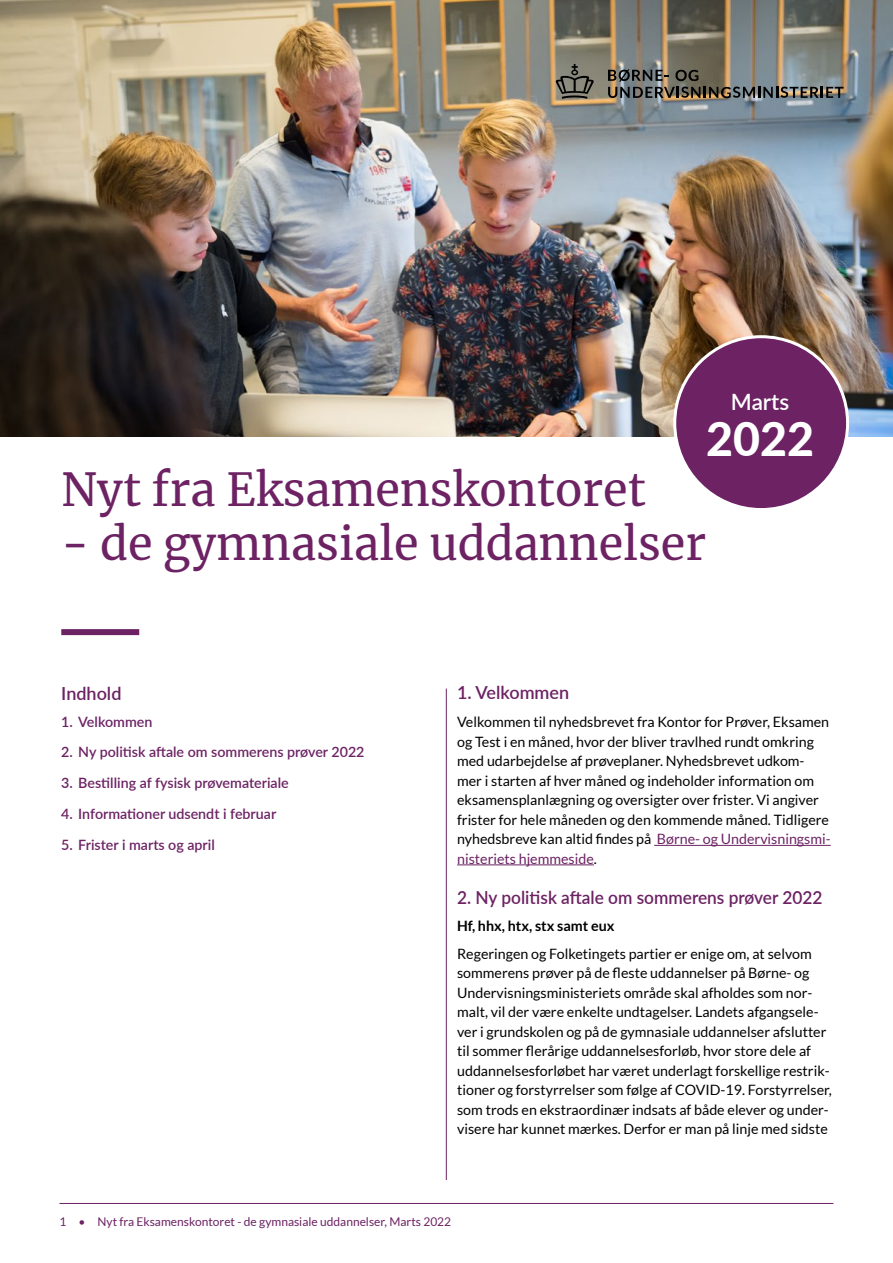
<style>
.page{position:relative;width:893px;height:1263px;background:#fff}
.page>*{position:absolute;margin:0;border:0;box-sizing:border-box;transform-origin:0 0}
.Bobbel_aarstal{font:800 46.5px "Lato";color:#fff}
.H1_Titel{font:45px "Merriweather";color:#6c2263}
.Bobbel_maaned{font:600 22.5px "Lato";color:#fff}
.H3_Overskrift_12_14{font:600 18px "Lato";color:#6c2263;scale:.96 1}
.H3_Overskrift_12_14-2{font:600 18px "Lato";color:#6c2263}
.Brødtekst_9_5_13{font:14.25px/19.5px "Lato";color:#000}
.t1{font:600 14.25px "Lato";color:#6c2263}
.H4_Fed_sort{font:700 14.25px "Lato";color:#000}
.t2{font:12px "Lato";color:#6c2263}
.s1{color:#6c2263}
</style>
<div class="page">
<img style="left:1px;top:0;width:892px;height:436px">
<div style="left:675px;top:337px;width:173px;height:172px;background:#6c2263;border-radius:50%"></div>
<div style="left:61px;top:629px;width:78px;height:6px;background:#6c2263"></div>
<hr style="left:446px;top:689px;width:1px;height:491px;background:#6c2263">
<hr style="left:60px;top:1203px;width:773px;height:1px;background:#6c2263">
<svg style="left:555px;top:64px;width:39px;height:35px"></svg>
<img style="left:608px;top:69px;width:235px;height:29px">
<hr style="left:654px;top:845px;width:177px;height:1px;background:#6c2263">
<hr style="left:457px;top:864px;width:137px;height:1px;background:#6c2263">
<h1 class="Bobbel_maaned" style="left:731px;top:385px;width:60px">Marts</h1>
<h1 class="Bobbel_aarstal" style="left:706px;top:404px;width:109px">2022</h1>
<h1 class="H1_Titel" style="left:61px;top:459px;width:586px">Nyt fra Eksamenskontoret</h1>
<h1 class="H1_Titel" style="left:61px;top:513px;width:646px">- de gymnasiale uddannelser</h1>
<h1 class="H3_Overskrift_12_14-2" style="left:61px;top:681px;width:62px">Indhold</h1>
<p class="t1" style="left:61px;top:711px;width:93px">1. Velkommen</p>
<p class="t1" style="left:61px;top:742px;width:305px">2. Ny politisk aftale om sommerens prøver 2022</p>
<p class="t1" style="left:61px;top:773px;width:229px">3. Bestilling af fysisk prøvemateriale</p>
<p class="t1" style="left:61px;top:803px;width:216px">4. Informationer udsendt i februar</p>
<p class="t1" style="left:61px;top:834px;width:155px">5. Frister i marts og april</p>
<h2 class="H3_Overskrift_12_14-2" style="left:457px;top:680px;width:114px">1. Velkommen</h2>
<p class="Brødtekst_9_5_13" style="left:457px;top:712px;width:375px">Velkommen til nyhedsbrevet fra Kontor for Prøver, Eksamen og Test i en måned, hvor der bliver travlhed rundt omkring med udarbejdelse af prøveplaner. Nyhedsbrevet udkom&shy;mer i starten af hver måned og indeholder information om eksamensplanlægning og oversigter over frister. Vi angiver frister for hele måneden og den kommende måned. Tidligere nyhedsbreve kan altid findes på <span class="s1">Børne- og Undervisningsmi&shy;nisteriets hjemmeside</span>.</p>
<h2 class="H3_Overskrift_12_14" style="left:457px;top:885px;width:382px">2. Ny politisk aftale om sommerens prøver 2022</h2>
<p class="H4_Fed_sort" style="left:457px;top:917px;width:159px">Hf, hhx, htx, stx samt eux</p>
<p class="Brødtekst_9_5_13" style="left:457px;top:944px;width:376px">Regeringen og Folketingets partier er enige om, at selvom sommerens prøver på de fleste uddannelser på Børne- og Undervisningsministeriets område skal afholdes som nor&shy;malt, vil der være enkelte undtagelser. Landets afgangsele&shy;ver i grundskolen og på de gymnasiale uddannelser afslutter til sommer flerårige uddannelsesforløb, hvor store dele af uddannelsesforløbet har været underlagt forskellige restrik&shy;tioner og forstyrrelser som følge af COVID-19. Forstyrrelser, som trods en ekstraordinær indsats af både elever og under&shy;visere har kunnet mærkes. Derfor er man på linje med sidste</p>
<p class="t2" style="left:60px;top:1215px;width:393px">1 • Nyt fra Eksamenskontoret - de gymnasiale uddannelser, Marts 2022</p>
</div>
